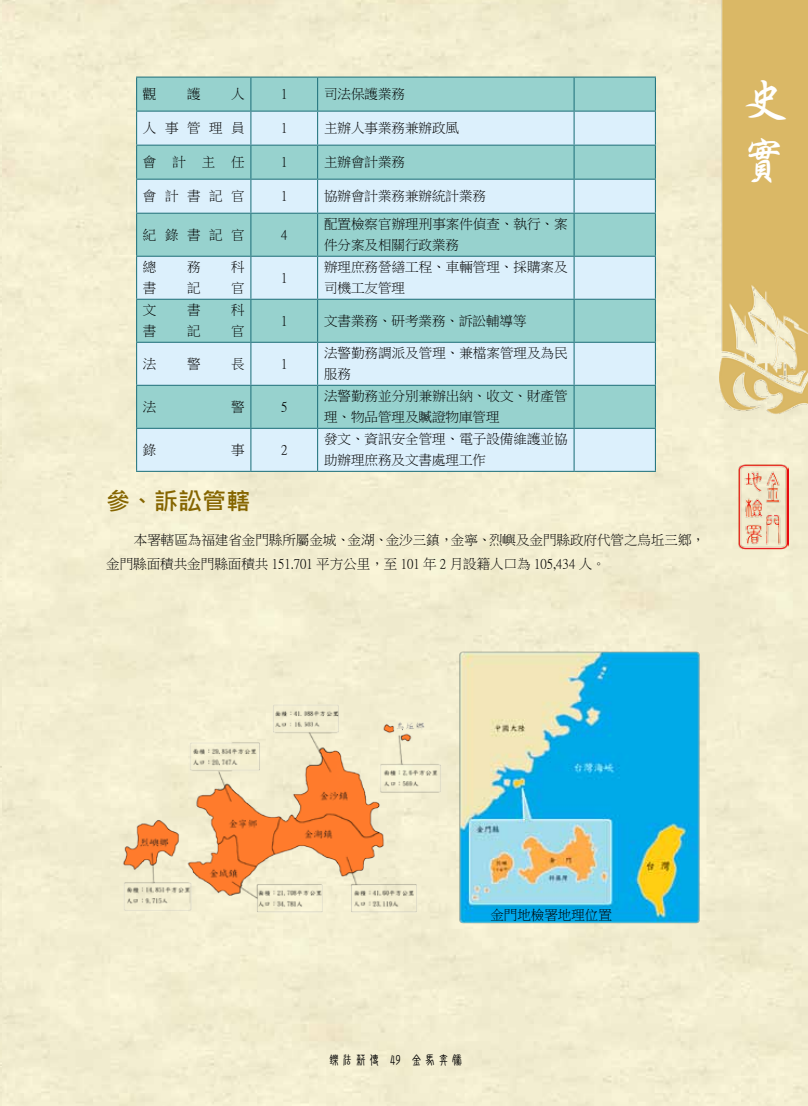
<style>
.page{position:relative;width:808px;height:1106px;background:#fff}
.page>*{position:absolute;margin:0;border:0;box-sizing:border-box;transform-origin:0 0}
.t1{font:48px/60.4px "Singkai EG Bold Big 5";color:#fff}
.t2{font:700 24px "Microsoft Jheng Hei";color:#856500}
.t3{font:13.5px/21px "P Ming Li U";color:#000}
.t4{font:13.5px "DF New Chuan Md HKP BF";color:#000}
</style>
<div class="page">
<img style="left:719px;top:0;width:89px;height:429px">
<div style="left:137px;top:78px;width:518px;height:33px;background:#97d2ce"></div>
<svg style="left:137px;top:112px;width:518px;height:359px;background:#bbe1e6"></svg>
<hr style="left:136px;top:77px;width:115px;height:1px;background:#23747e">
<hr style="left:136px;top:78px;width:1px;height:33px;background:#23747e">
<hr style="left:251px;top:77px;width:67px;height:1px;background:#23747e">
<hr style="left:250px;top:78px;width:1px;height:33px;background:#23747e">
<hr style="left:318px;top:77px;width:256px;height:1px;background:#23747e">
<hr style="left:317px;top:78px;width:1px;height:33px;background:#23747e">
<hr style="left:574px;top:77px;width:82px;height:1px;background:#23747e">
<hr style="left:573px;top:78px;width:2px;height:33px;background:#23747e">
<hr style="left:655px;top:78px;width:1px;height:33px;background:#23747e">
<hr style="left:136px;top:111px;width:115px;height:1px;background:#23747e">
<hr style="left:136px;top:112px;width:1px;height:33px;background:#23747e">
<hr style="left:251px;top:111px;width:67px;height:1px;background:#23747e">
<hr style="left:250px;top:112px;width:1px;height:33px;background:#23747e">
<hr style="left:318px;top:111px;width:256px;height:1px;background:#23747e">
<hr style="left:317px;top:112px;width:1px;height:33px;background:#23747e">
<hr style="left:574px;top:111px;width:82px;height:1px;background:#23747e">
<hr style="left:573px;top:112px;width:2px;height:33px;background:#23747e">
<hr style="left:655px;top:112px;width:1px;height:33px;background:#23747e">
<hr style="left:136px;top:145px;width:115px;height:1px;background:#23747e">
<hr style="left:136px;top:146px;width:1px;height:33px;background:#23747e">
<hr style="left:251px;top:145px;width:67px;height:1px;background:#23747e">
<hr style="left:250px;top:146px;width:1px;height:33px;background:#23747e">
<hr style="left:318px;top:145px;width:256px;height:1px;background:#23747e">
<hr style="left:317px;top:146px;width:1px;height:33px;background:#23747e">
<hr style="left:574px;top:145px;width:82px;height:1px;background:#23747e">
<hr style="left:573px;top:146px;width:2px;height:33px;background:#23747e">
<hr style="left:655px;top:146px;width:1px;height:33px;background:#23747e">
<hr style="left:136px;top:179px;width:115px;height:1px;background:#23747e">
<hr style="left:136px;top:180px;width:1px;height:33px;background:#23747e">
<hr style="left:251px;top:179px;width:67px;height:1px;background:#23747e">
<hr style="left:250px;top:180px;width:1px;height:33px;background:#23747e">
<hr style="left:318px;top:179px;width:256px;height:1px;background:#23747e">
<hr style="left:317px;top:180px;width:1px;height:33px;background:#23747e">
<hr style="left:574px;top:179px;width:82px;height:1px;background:#23747e">
<hr style="left:573px;top:180px;width:2px;height:33px;background:#23747e">
<hr style="left:655px;top:180px;width:1px;height:33px;background:#23747e">
<hr style="left:136px;top:213px;width:115px;height:1px;background:#23747e">
<hr style="left:136px;top:214px;width:1px;height:42px;background:#23747e">
<hr style="left:251px;top:213px;width:67px;height:1px;background:#23747e">
<hr style="left:250px;top:214px;width:1px;height:42px;background:#23747e">
<hr style="left:318px;top:213px;width:256px;height:1px;background:#23747e">
<hr style="left:317px;top:214px;width:1px;height:42px;background:#23747e">
<hr style="left:574px;top:213px;width:82px;height:1px;background:#23747e">
<hr style="left:573px;top:214px;width:2px;height:42px;background:#23747e">
<hr style="left:655px;top:214px;width:1px;height:42px;background:#23747e">
<hr style="left:136px;top:256px;width:115px;height:1px;background:#23747e">
<hr style="left:136px;top:257px;width:1px;height:42px;background:#23747e">
<hr style="left:251px;top:256px;width:67px;height:1px;background:#23747e">
<hr style="left:250px;top:257px;width:1px;height:42px;background:#23747e">
<hr style="left:318px;top:256px;width:256px;height:1px;background:#23747e">
<hr style="left:317px;top:257px;width:1px;height:42px;background:#23747e">
<hr style="left:574px;top:256px;width:82px;height:1px;background:#23747e">
<hr style="left:573px;top:257px;width:2px;height:42px;background:#23747e">
<hr style="left:655px;top:257px;width:1px;height:42px;background:#23747e">
<hr style="left:136px;top:299px;width:115px;height:1px;background:#23747e">
<hr style="left:136px;top:300px;width:1px;height:42px;background:#23747e">
<hr style="left:251px;top:299px;width:67px;height:1px;background:#23747e">
<hr style="left:250px;top:300px;width:1px;height:42px;background:#23747e">
<hr style="left:318px;top:299px;width:256px;height:1px;background:#23747e">
<hr style="left:317px;top:300px;width:1px;height:42px;background:#23747e">
<hr style="left:574px;top:299px;width:82px;height:1px;background:#23747e">
<hr style="left:573px;top:300px;width:2px;height:42px;background:#23747e">
<hr style="left:655px;top:300px;width:1px;height:42px;background:#23747e">
<hr style="left:136px;top:342px;width:115px;height:1px;background:#23747e">
<hr style="left:136px;top:343px;width:1px;height:42px;background:#23747e">
<hr style="left:251px;top:342px;width:67px;height:1px;background:#23747e">
<hr style="left:250px;top:343px;width:1px;height:42px;background:#23747e">
<hr style="left:318px;top:342px;width:256px;height:1px;background:#23747e">
<hr style="left:317px;top:343px;width:1px;height:42px;background:#23747e">
<hr style="left:574px;top:342px;width:82px;height:1px;background:#23747e">
<hr style="left:573px;top:343px;width:2px;height:42px;background:#23747e">
<hr style="left:655px;top:343px;width:1px;height:42px;background:#23747e">
<hr style="left:136px;top:385px;width:115px;height:1px;background:#23747e">
<hr style="left:136px;top:386px;width:1px;height:42px;background:#23747e">
<hr style="left:251px;top:385px;width:67px;height:1px;background:#23747e">
<hr style="left:250px;top:386px;width:1px;height:42px;background:#23747e">
<hr style="left:318px;top:385px;width:256px;height:1px;background:#23747e">
<hr style="left:317px;top:386px;width:1px;height:42px;background:#23747e">
<hr style="left:574px;top:385px;width:82px;height:1px;background:#23747e">
<hr style="left:573px;top:386px;width:2px;height:42px;background:#23747e">
<hr style="left:655px;top:386px;width:1px;height:42px;background:#23747e">
<hr style="left:136px;top:428px;width:115px;height:1px;background:#23747e">
<hr style="left:136px;top:429px;width:1px;height:42px;background:#23747e">
<hr style="left:251px;top:428px;width:67px;height:1px;background:#23747e">
<hr style="left:250px;top:429px;width:1px;height:42px;background:#23747e">
<hr style="left:318px;top:428px;width:256px;height:1px;background:#23747e">
<hr style="left:317px;top:429px;width:1px;height:42px;background:#23747e">
<hr style="left:574px;top:428px;width:82px;height:1px;background:#23747e">
<hr style="left:573px;top:429px;width:2px;height:42px;background:#23747e">
<hr style="left:655px;top:429px;width:1px;height:42px;background:#23747e">
<hr style="left:136px;top:471px;width:115px;height:1px;background:#23747e">
<hr style="left:251px;top:471px;width:67px;height:1px;background:#23747e">
<hr style="left:318px;top:471px;width:256px;height:1px;background:#23747e">
<hr style="left:574px;top:471px;width:82px;height:1px;background:#23747e">
<img style="left:456px;top:650px;width:246px;height:273px">
<img style="left:91px;top:650px;width:363px;height:272px">
<img style="left:737px;top:464px;width:52px;height:85px">
<p class="t3" style="left:143px;top:84px;width:15px">觀</p>
<p class="t3" style="left:187px;top:84px;width:15px">護</p>
<p class="t3" style="left:231px;top:84px;width:15px">人</p>
<p class="t3" style="left:281px;top:84px;width:8px">1</p>
<p class="t3" style="left:324px;top:84px;width:82px">司法保護業務</p>
<p class="t3" style="left:143px;top:118px;width:103px">人事管理員</p>
<p class="t3" style="left:281px;top:118px;width:8px">1</p>
<p class="t3" style="left:324px;top:118px;width:136px">主辦人事業務兼辦政風</p>
<p class="t3" style="left:143px;top:152px;width:103px">會計主任</p>
<p class="t3" style="left:281px;top:152px;width:8px">1</p>
<p class="t3" style="left:324px;top:152px;width:82px">主辦會計業務</p>
<p class="t3" style="left:143px;top:186px;width:103px">會計書記官</p>
<p class="t3" style="left:281px;top:186px;width:8px">1</p>
<p class="t3" style="left:324px;top:186px;width:163px">協辦會計業務兼辦統計業務</p>
<p class="t3" style="left:143px;top:224px;width:103px">紀錄書記官</p>
<p class="t3" style="left:281px;top:224px;width:8px">4</p>
<p class="t3" style="left:324px;top:214px;width:245px">配置檢察官辦理刑事案件偵查、執行、案件分案及相關行政業務</p>
<p class="t3" style="left:143px;top:257px;width:15px">總</p>
<p class="t3" style="left:187px;top:257px;width:15px">務</p>
<p class="t3" style="left:231px;top:257px;width:15px">科</p>
<p class="t3" style="left:143px;top:278px;width:15px">書</p>
<p class="t3" style="left:187px;top:278px;width:15px">記</p>
<p class="t3" style="left:231px;top:278px;width:15px">官</p>
<p class="t3" style="left:281px;top:267px;width:8px">1</p>
<p class="t3" style="left:324px;top:257px;width:245px">辦理庶務營繕工程、車輛管理、採購案及司機工友管理</p>
<p class="t3" style="left:143px;top:300px;width:15px">文</p>
<p class="t3" style="left:187px;top:300px;width:15px">書</p>
<p class="t3" style="left:231px;top:300px;width:15px">科</p>
<p class="t3" style="left:143px;top:321px;width:15px">書</p>
<p class="t3" style="left:187px;top:321px;width:15px">記</p>
<p class="t3" style="left:231px;top:321px;width:15px">官</p>
<p class="t3" style="left:281px;top:310px;width:8px">1</p>
<p class="t3" style="left:324px;top:310px;width:204px">文書業務、研考業務、訴訟輔導等</p>
<p class="t3" style="left:143px;top:353px;width:15px">法</p>
<p class="t3" style="left:187px;top:353px;width:15px">警</p>
<p class="t3" style="left:231px;top:353px;width:15px">長</p>
<p class="t3" style="left:281px;top:353px;width:8px">1</p>
<p class="t3" style="left:324px;top:343px;width:245px">法警勤務調派及管理、兼檔案管理及為民服務</p>
<p class="t3" style="left:143px;top:396px;width:15px">法</p>
<p class="t3" style="left:231px;top:396px;width:15px">警</p>
<p class="t3" style="left:281px;top:396px;width:8px">5</p>
<p class="t3" style="left:324px;top:386px;width:245px">法警勤務並分別兼辦出納、收文、財產管理、物品管理及贓證物庫管理</p>
<p class="t3" style="left:143px;top:439px;width:15px">錄</p>
<p class="t3" style="left:231px;top:439px;width:15px">事</p>
<p class="t3" style="left:281px;top:439px;width:8px">2</p>
<p class="t3" style="left:324px;top:429px;width:245px">發文、資訊安全管理、電子設備維護並協助辦理庶務及文書處理工作</p>
<h2 class="t2" style="left:106px;top:486px;width:146px">參、訴訟管轄</h2>
<p class="t3" style="left:106px;top:528px;width:600px;line-height:24px;text-indent:28px">本署轄區為福建省金門縣所屬金城、金湖、金沙三鎮，金寧、烈嶼及金門縣政府代管之烏坵三鄉，金門縣面積共金門縣面積共 151.701 平方公里，至 101 年 2 月設籍人口為 105,434 人。</p>
<h1 class="t1" style="left:741px;top:70px;width:47px">史實</h1>
<p class="t3" style="left:490px;top:904px;width:123px">金門地檢署地理位置</p>
<p class="t4" style="left:327px;top:1053px;width:138px">鑠法薪傳 49 金馬奔騰</p>
</div>
